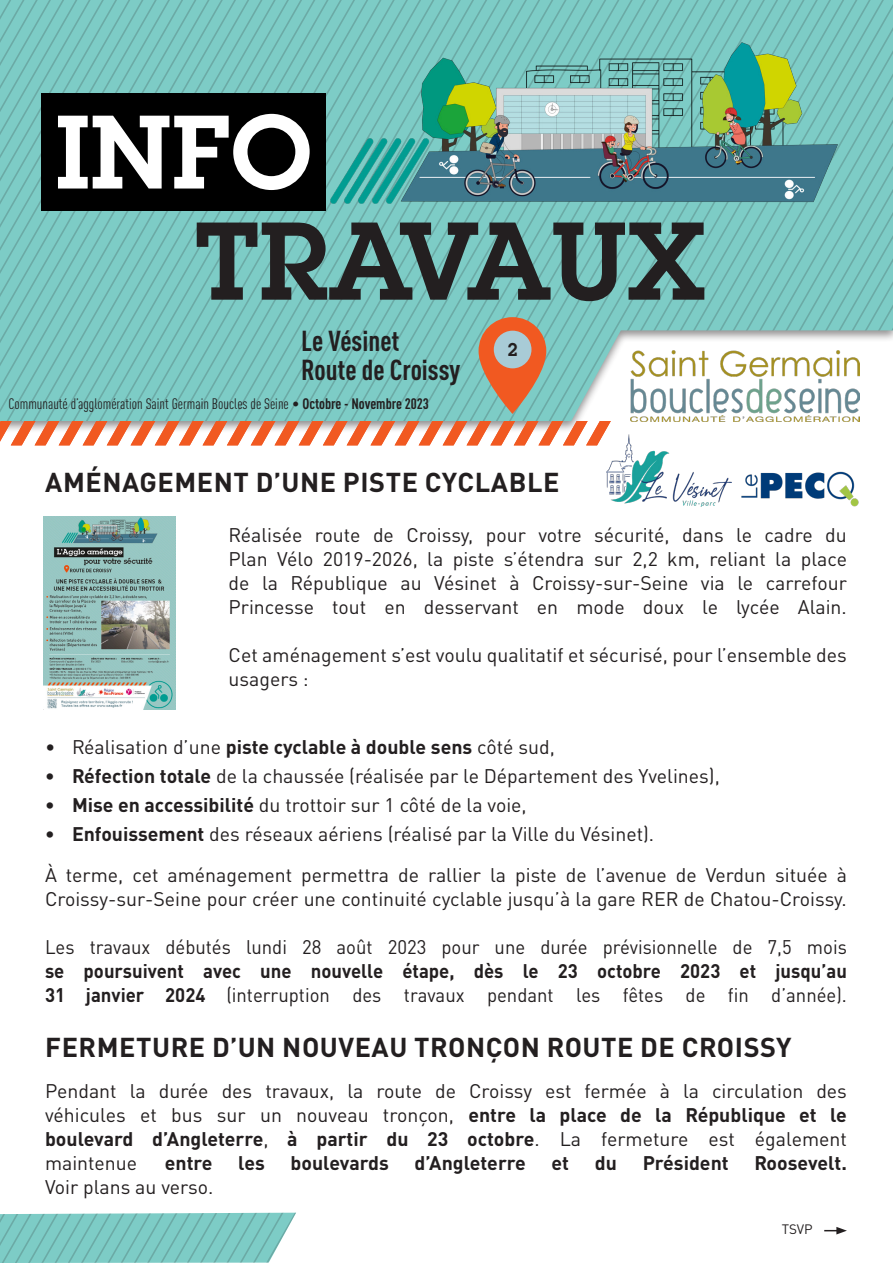
<style>
.page{position:relative;width:893px;height:1263px;background:#fff}
.page>*{position:absolute;margin:0;border:0;box-sizing:border-box;transform-origin:0 0}
.t1{font:600 108px "Lubalin Graph Std";color:#231f20}
.t2{font:600 102px "Lubalin Graph Std";color:#fff}
.t3{font:700 condensed 28.5px/28.5px "DIN Pro";color:#231f20}
.t4{font:700 27px "DIN Pro";letter-spacing:.02em;color:#231f20}
.t5{font:19.5px/24px "DIN Pro";color:#231f20;text-align:justify}
.t6{font:19.5px/24px "DIN Pro";color:#231f20;text-align:justify;scale:.95 1}
.t7{font:700 19.5px "DIN Pro";color:#231f20}
.t8{font:600 18px "Lubalin Graph Std";color:#231f20}
.t9{font:condensed 15px "DIN Pro";color:#231f20}
.t10{font:13.5px "DIN Pro";color:#231f20}
.s1{font-stretch:normal}
.s2{font-weight:700}
</style>
<div class="page">
<svg style="left:611px;top:0;width:11px;height:362px;background:#88cac5"></svg>
<svg style="left:622px;top:0;width:13px;height:421px"></svg>
<svg style="left:635px;top:0;width:14px;height:351px;background:#88cbc5"></svg>
<svg style="left:649px;top:0;width:13px;height:340px;background:#7fc7c1"></svg>
<svg style="left:662px;top:0;width:13px;height:351px;background:#88cbc5"></svg>
<svg style="left:675px;top:0;width:13px;height:340px;background:#7fc7c1"></svg>
<svg style="left:688px;top:0;width:13px;height:340px;background:#7fc7c1"></svg>
<svg style="left:701px;top:0;width:192px;height:351px;background:#86cac5"></svg>
<img style="left:631px;top:351px;width:229px;height:70px">
<svg style="left:0;top:1213px;width:296px;height:50px;background:#82cac4"></svg>
<svg style="left:0;top:0;width:611px;height:445px;background:#86c2b9"></svg>
<img style="left:304px;top:31px;width:564px;height:191px">
<svg style="left:824px;top:1227px;width:23px;height:7px"></svg>
<div style="left:41px;top:93px;width:284px;height:117px;background:#000"></div>
<img style="left:44px;top:517px;width:132px;height:193px">
<img style="left:607px;top:435px;width:124px;height:72px">
<img style="left:741px;top:471px;width:118px;height:36px">
<p class="t2" style="left:56px;top:85px;width:256px">INFO</p>
<p class="t1" style="left:195px;top:190px;width:513px">TRAVAUX</p>
<p class="t3" style="left:301px;top:324px;width:161px">Le Vésinet<br>Route de Croissy</p>
<p class="t9" style="left:9px;top:393px;width:422px">Communauté d’agglomération Saint Germain Boucles de Seine <span class="s1">•</span> <span class="s2">Octobre - Novembre 2023</span></p>
<p class="t8" style="left:507px;top:337px;width:12px">2</p>
<p class="t4" style="left:45px;top:460px;width:516px">AMÉNAGEMENT D’UNE PISTE CYCLABLE</p>
<p class="t5" style="left:229px;top:521px;width:620px">Réalisée route de Croissy, pour votre sécurité, dans le cadre du Plan Vélo 2019-2026, la piste s’étendra sur 2,2 km, reliant la place de la République au Vésinet à Croissy-sur-Seine via le carrefour Princesse tout en desservant en mode doux le lycée Alain.</p>
<p class="t5" style="left:229px;top:641px;width:620px">Cet aménagement s’est voulu qualitatif et sécurisé, pour l’ensemble des usagers :</p>
<p class="t5" style="left:45px;top:733px;width:511px">• Réalisation d’une <span class="s2">piste cyclable à double sens</span> côté sud,</p>
<p class="t5" style="left:45px;top:762px;width:676px"><span class="s2">• Réfection totale</span> de la chaussée (réalisée par le Département des Yvelines),</p>
<p class="t5" style="left:45px;top:791px;width:483px"><span class="s2">• Mise en accessibilité</span> du trottoir sur 1 côté de la voie,</p>
<p class="t5" style="left:45px;top:820px;width:611px"><span class="s2">• Enfouissement</span> des réseaux aériens (réalisé par la Ville du Vésinet).</p>
<p class="t5" style="left:45px;top:861px;width:803px">À terme, cet aménagement permettra de rallier la piste de l’avenue de Verdun située à<br>Croissy-sur-Seine pour créer une continuité cyclable jusqu’à la gare RER de Chatou-Croissy.</p>
<p class="t6" style="left:45px;top:933px;width:846px">Les travaux débutés lundi 28 août 2023 pour une durée prévisionnelle de 7,5 mois <span class="s2">se poursuivent avec une nouvelle étape, dès le 23 octobre 2023 et jusqu’au 31 janvier 2024</span> (interruption des travaux pendant les fêtes de fin d’année).</p>
<p class="t4" style="left:45px;top:1025px;width:748px">FERMETURE D’UN NOUVEAU TRONÇON ROUTE DE CROISSY</p>
<p class="t5" style="left:45px;top:1077px;width:803px">Pendant la durée des travaux, la route de Croissy est fermée à la circulation des véhicules et bus sur un nouveau tronçon, <span class="s2">entre la place de la République et le boulevard d’Angleterre</span>, <span class="s2">à partir du 23 octobre</span>. La fermeture est également maintenue</p>
<p class="t7" style="left:165px;top:1147px;width:49px">entre</p>
<p class="t7" style="left:238px;top:1147px;width:28px">les</p>
<p class="t7" style="left:291px;top:1147px;width:100px">boulevards</p>
<p class="t7" style="left:415px;top:1147px;width:113px">d’Angleterre</p>
<p class="t7" style="left:552px;top:1147px;width:19px">et</p>
<p class="t7" style="left:595px;top:1147px;width:24px">du</p>
<p class="t7" style="left:643px;top:1147px;width:88px">Président</p>
<p class="t7" style="left:754px;top:1147px;width:94px">Roosevelt.</p>
<p class="t5" style="left:45px;top:1173px;width:170px">Voir plans au verso.</p>
<p class="t10" style="left:782px;top:1219px;width:33px">TSVP</p>
</div>
